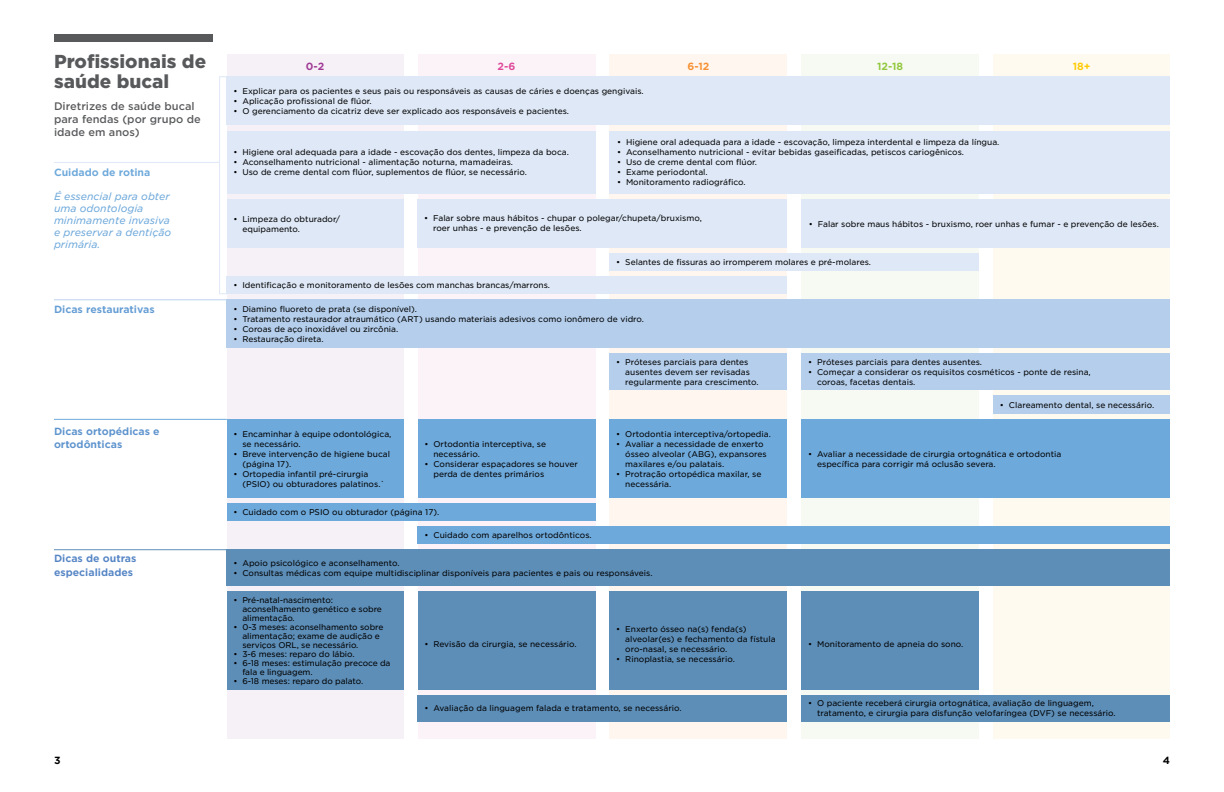
<style>
.page{position:relative;width:1224px;height:792px;background:#fff}
.page>*{position:absolute;margin:0;border:0;box-sizing:border-box;transform-origin:0 0}
.t1{font:900 18px/20px "Gotham S Sm";color:#58595b}
.t2{font:500 10.5px/13px "Gotham S Sm";color:#58595b}
.t3{font:italic 10px/12px "Gotham S Sm";color:#6ea9db}
.t4{font:700 10px/13.5px "Gotham S Sm";color:#5d93cd}
.t5{font:700 10px/13.5px "Gotham S Sm";color:#5585c5}
.t6{font:700 10px "Gotham S Sm";color:#649dd4}
.t7{font:700 10px "Gotham S Sm";color:#6ea9db}
.t8{font:700 10px "Gotham S Sm";color:#92c83e}
.t9{font:700 10px "Gotham S Sm";color:#f79133}
.t10{font:700 10px "Gotham S Sm";color:#a03a95}
.t11{font:700 10px "Gotham S Sm";color:#de499a}
.t12{font:700 10px "Gotham S Sm";color:#ffcb05}
.t13{font:700 10px "Gotham S Sm";color:#000}
.t14{font:8px/10px "Gotham S Sm";color:#000}
</style>
<div class="page">
<div style="left:227px;top:54px;width:176px;height:684px;background:#f6f0f7"></div>
<div style="left:993px;top:54px;width:177px;height:684px;background:#fffaf0"></div>
<div style="left:802px;top:54px;width:177px;height:684px;background:#f7faf2"></div>
<div style="left:610px;top:54px;width:177px;height:684px;background:#fff7ef"></div>
<div style="left:418px;top:54px;width:177px;height:684px;background:#fcf3f8"></div>
<div style="left:418px;top:199px;width:369px;height:49px;background:#dee8f6"></div>
<div style="left:227px;top:503px;width:368px;height:18px;background:#6ea9db"></div>
<div style="left:227px;top:300px;width:943px;height:48px;background:#b4ceec"></div>
<div style="left:227px;top:76px;width:943px;height:49px;background:#dee8f6"></div>
<div style="left:227px;top:276px;width:560px;height:18px;background:#dee8f6"></div>
<div style="left:227px;top:199px;width:176px;height:49px;background:#dee8f6"></div>
<div style="left:802px;top:199px;width:368px;height:49px;background:#dee8f6"></div>
<div style="left:610px;top:353px;width:177px;height:37px;background:#b4ceec"></div>
<div style="left:802px;top:353px;width:368px;height:37px;background:#b4ceec"></div>
<div style="left:993px;top:395px;width:177px;height:19px;background:#b4ceec"></div>
<div style="left:418px;top:526px;width:752px;height:18px;background:#6ea9db"></div>
<div style="left:227px;top:591px;width:176px;height:98px;background:#5d8eb8"></div>
<div style="left:418px;top:591px;width:177px;height:98px;background:#5d8eb8"></div>
<div style="left:610px;top:591px;width:177px;height:98px;background:#5d8eb8"></div>
<div style="left:802px;top:591px;width:177px;height:98px;background:#5d8eb8"></div>
<div style="left:227px;top:131px;width:368px;height:62px;background:#dee8f6"></div>
<div style="left:610px;top:131px;width:560px;height:62px;background:#dee8f6"></div>
<hr style="left:54px;top:300px;width:173px;height:1px;background:#bbd2ed">
<hr style="left:54px;top:419px;width:173px;height:1px;background:#6ea9db">
<hr style="left:54px;top:549px;width:173px;height:1px;background:#5d8eb8">
<div style="left:610px;top:253px;width:369px;height:18px;background:#dee8f6"></div>
<div style="left:418px;top:419px;width:177px;height:79px;background:#6ea9db"></div>
<div style="left:610px;top:419px;width:177px;height:79px;background:#6ea9db"></div>
<div style="left:227px;top:419px;width:176px;height:79px;background:#6ea9db"></div>
<div style="left:802px;top:419px;width:368px;height:79px;background:#6ea9db"></div>
<div style="left:227px;top:549px;width:943px;height:37px;background:#5d8eb8"></div>
<div style="left:802px;top:695px;width:368px;height:26px;background:#5d8eb8"></div>
<div style="left:418px;top:695px;width:369px;height:26px;background:#5d8eb8"></div>
<div style="left:219px;top:76px;width:8px;height:218px;border:1px solid #dee8f6"></div>
<hr style="left:54px;top:162px;width:166px;height:1px;background:#dee8f6">
<div style="left:54px;top:34px;width:158px;height:7px;background:#58595b"></div>
<h1 class="t1" style="left:54px;top:52px;width:154px">Profissionais de saúde bucal</h1>
<h2 class="t2" style="left:54px;top:100px;width:148px">Diretrizes de saúde bucal para fendas (por grupo de idade em anos)</h2>
<p class="t7" style="left:54px;top:166px;width:98px">Cuidado de rotina</p>
<p class="t3" style="left:54px;top:190px;width:119px">É essencial para obter uma odontologia minimamente invasiva e preservar a dentição primária.</p>
<p class="t6" style="left:54px;top:303px;width:102px">Dicas restaurativas</p>
<p class="t4" style="left:54px;top:424px;width:107px">Dicas ortopédicas e ortodônticas</p>
<p class="t5" style="left:54px;top:552px;width:84px">Dicas de outras especialidades</p>
<p class="t10" style="left:306px;top:59px;width:20px">0-2</p>
<p class="t11" style="left:498px;top:59px;width:19px">2-6</p>
<p class="t9" style="left:687px;top:59px;width:23px">6-12</p>
<p class="t8" style="left:877px;top:59px;width:27px">12-18</p>
<p class="t12" style="left:1073px;top:59px;width:19px">18+</p>
<p class="t14" style="left:233px;top:86px;width:412px">• Explicar para os pacientes e seus pais ou responsáveis as causas de cáries e doenças gengivais.</p>
<p class="t14" style="left:233px;top:96px;width:140px">• Aplicação profissional de flúor.</p>
<p class="t14" style="left:233px;top:106px;width:337px">• O gerenciamento da cicatriz deve ser explicado aos responsáveis e pacientes.</p>
<p class="t14" style="left:233px;top:147px;width:337px">• Higiene oral adequada para a idade - escovação dos dentes, limpeza da boca.</p>
<p class="t14" style="left:233px;top:157px;width:281px">• Aconselhamento nutricional - alimentação noturna, mamadeiras.</p>
<p class="t14" style="left:233px;top:167px;width:295px">• Uso de creme dental com flúor, suplementos de flúor, se necessário.</p>
<p class="t14" style="left:617px;top:137px;width:384px">• Higiene oral adequada para a idade - escovação, limpeza interdental e limpeza da língua.</p>
<p class="t14" style="left:617px;top:147px;width:349px">• Aconselhamento nutricional - evitar bebidas gaseificadas, petiscos cariogênicos.</p>
<p class="t14" style="left:617px;top:157px;width:142px">• Uso de creme dental com flúor.</p>
<p class="t14" style="left:617px;top:167px;width:92px">• Exame periodontal.</p>
<p class="t14" style="left:617px;top:177px;width:130px">• Monitoramento radiográfico.</p>
<p class="t14" style="left:242px;top:214px;width:99px;text-indent:-9px">• Limpeza do obturador/ equipamento.</p>
<p class="t14" style="left:433px;top:213px;width:270px;text-indent:-9px">• Falar sobre maus hábitos - chupar o polegar/chupeta/bruxismo, roer unhas - e prevenção de lesões.</p>
<p class="t14" style="left:809px;top:218px;width:352px">• Falar sobre maus hábitos - bruxismo, roer unhas e fumar - e prevenção de lesões.</p>
<p class="t14" style="left:233px;top:280px;width:318px">• Identificação e monitoramento de lesões com manchas brancas/marrons.</p>
<p class="t14" style="left:616px;top:257px;width:256px">• Selantes de fissuras ao irromperem molares e pré-molares.</p>
<p class="t14" style="left:233px;top:304px;width:185px">• Diamino fluoreto de prata (se disponível).</p>
<p class="t14" style="left:233px;top:314px;width:412px">• Tratamento restaurador atraumático (ART) usando materiais adesivos como ionômero de vidro.</p>
<p class="t14" style="left:233px;top:324px;width:166px">• Coroas de aço inoxidável ou zircônia.</p>
<p class="t14" style="left:233px;top:334px;width:92px">• Restauração direta.</p>
<p class="t14" style="left:625px;top:357px;width:135px;text-indent:-9px">• Próteses parciais para dentes ausentes devem ser revisadas regularmente para crescimento.</p>
<p class="t14" style="left:808px;top:357px;width:175px">• Próteses parciais para dentes ausentes.</p>
<p class="t14" style="left:817px;top:367px;width:275px;text-indent:-9px">• Começar a considerar os requisitos cosméticos - ponte de resina, coroas, facetas dentais.</p>
<p class="t14" style="left:1000px;top:400px;width:156px">• Clareamento dental, se necessário.</p>
<p class="t14" style="left:242px;top:428px;width:151px;text-indent:-9px">• Encaminhar à equipe odontológica, se necessário.</p>
<p class="t14" style="left:242px;top:448px;width:149px;text-indent:-9px">• Breve intervenção de higiene bucal (página 17).</p>
<p class="t14" style="left:242px;top:468px;width:144px;text-indent:-9px">• Ortopedia infantil pré-cirurgia (PSIO) ou obturadores palatinos.`</p>
<p class="t14" style="left:433px;top:438px;width:114px;text-indent:-9px">• Ortodontia interceptiva, se necessário.</p>
<p class="t14" style="left:433px;top:458px;width:146px;text-indent:-9px">• Considerar espaçadores se houver perda de dentes primários</p>
<p class="t14" style="left:233px;top:507px;width:207px">• Cuidado com o PSIO ou obturador (página 17).</p>
<p class="t14" style="left:424px;top:530px;width:169px">• Cuidado com aparelhos ortodônticos.</p>
<p class="t14" style="left:616px;top:428px;width:156px">• Ortodontia interceptiva/ortopedia.</p>
<p class="t14" style="left:625px;top:438px;width:143px;text-indent:-9px">• Avaliar a necessidade de enxerto ósseo alveolar (ABG), expansores maxilares e/ou palatais.</p>
<p class="t14" style="left:625px;top:468px;width:138px;text-indent:-9px">• Protração ortopédica maxilar, se necessária.</p>
<p class="t14" style="left:233px;top:558px;width:168px">• Apoio psicológico e aconselhamento.</p>
<p class="t14" style="left:233px;top:568px;width:421px">• Consultas médicas com equipe multidisciplinar disponíveis para pacientes e pais ou responsáveis.</p>
<p class="t14" style="left:242px;top:595px;width:141px;line-height:9px;text-indent:-9px">• Pré-natal-nascimento: aconselhamento genético e sobre alimentação.</p>
<p class="t14" style="left:242px;top:622px;width:143px;line-height:9px;text-indent:-9px">• 0-3 meses: aconselhamento sobre alimentação; exame de audição e serviços ORL, se necessário.</p>
<p class="t14" style="left:233px;top:649px;width:123px">• 3-6 meses: reparo do lábio.</p>
<p class="t14" style="left:242px;top:658px;width:150px;line-height:9px;text-indent:-9px">• 6-18 meses: estimulação precoce da fala e linguagem.</p>
<p class="t14" style="left:233px;top:676px;width:131px">• 6-18 meses: reparo do palato.</p>
<p class="t14" style="left:424px;top:639px;width:154px">• Revisão da cirurgia, se necessário.</p>
<p class="t14" style="left:625px;top:624px;width:152px;text-indent:-9px">• Enxerto ósseo na(s) fenda(s) alveolar(es) e fechamento da fístula oro-nasal, se necessário.</p>
<p class="t14" style="left:616px;top:654px;width:120px">• Rinoplastia, se necessário.</p>
<p class="t14" style="left:424px;top:703px;width:259px">• Avaliação da linguagem falada e tratamento, se necessário.</p>
<p class="t14" style="left:817px;top:448px;width:246px;text-indent:-9px">• Avaliar a necessidade de cirurgia ortognática e ortodontia específica para corrigir má oclusão severa.</p>
<p class="t14" style="left:808px;top:639px;width:157px">• Monitoramento de apneia do sono.</p>
<p class="t14" style="left:817px;top:698px;width:300px;text-indent:-9px">• O paciente receberá cirurgia ortognática, avaliação de linguagem, tratamento, e cirurgia para disfunção velofaríngea (DVF) se necessário.</p>
<p class="t13" style="left:54px;top:753px;width:8px">3</p>
<p class="t13" style="left:1163px;top:753px;width:9px">4</p>
</div>
